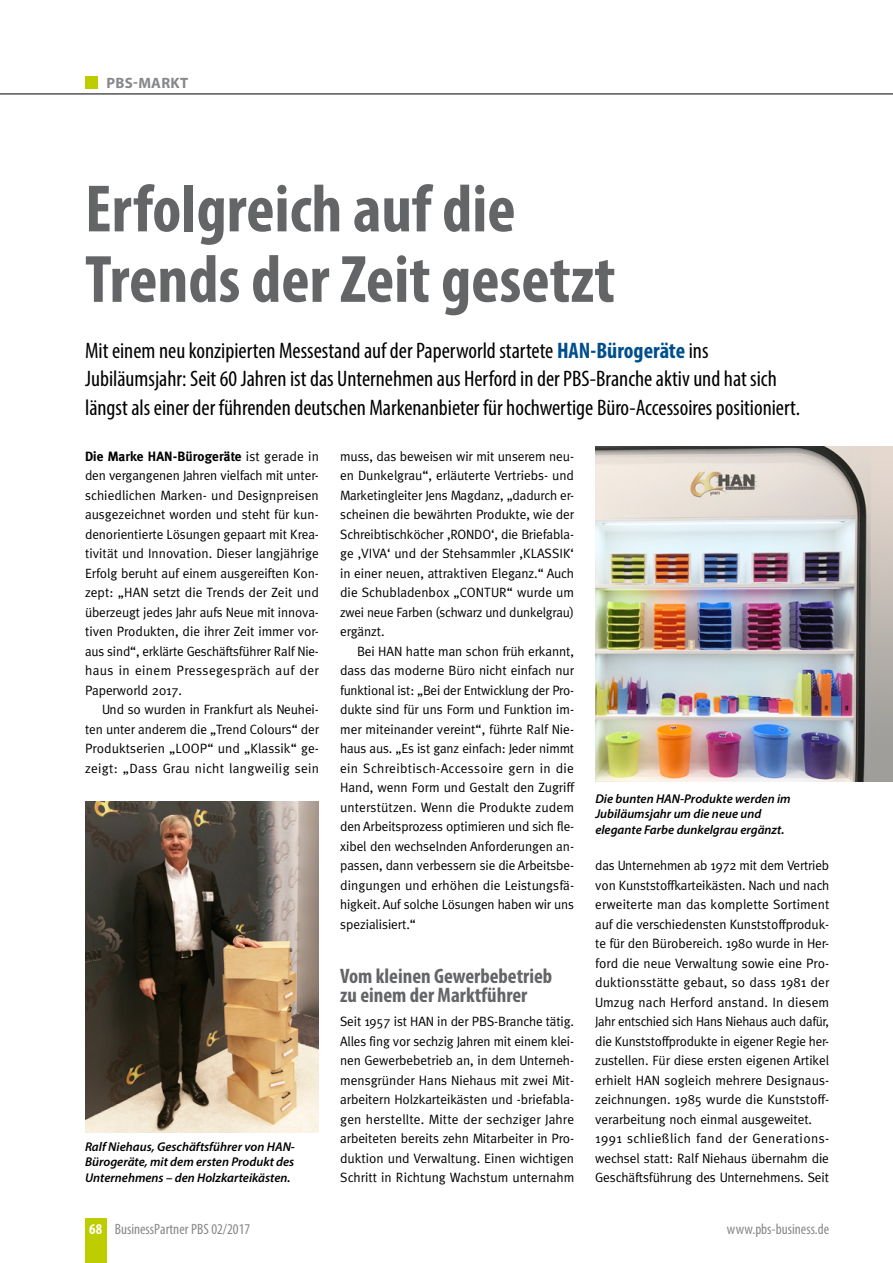
<style>
.page{position:relative;width:893px;height:1263px;background:#fff}
.page>*{position:absolute;margin:0;border:0;box-sizing:border-box;transform-origin:0 0}
.t1{font:700 condensed 67.5px/70.5px "Myriad Pro";color:#646567}
.t2{font:condensed 22.5px/28.5px "Myriad Pro";color:#000}
.t3{font:700 condensed 21px/19.5px "Myriad Pro";color:#646567}
.t4{font:condensed 15px "Myriad Pro";color:#87888a}
.t5{font:700 15px "Myriad Pro";letter-spacing:.02em;color:#87888a}
.t6{font:13.5px/19.5px "Meta";letter-spacing:-.005em;color:#000;text-align:justify}
.t7{font:italic 600 12.75px/15.8px "Myriad Pro";color:#000;text-align:justify}
.s1{font-weight:700;color:#004f8d}
.s2{font-weight:700}
.s3{font-weight:700;color:#fff}
</style>
<div class="page">
<div style="left:85px;top:1218px;width:21px;height:45px;background:#bdcd00"></div>
<div style="left:85px;top:77px;width:13px;height:12px;background:#bdcd00"></div>
<hr style="left:0;top:94px;width:893px;height:1px;background:#000">
<img style="left:595px;top:446px;width:298px;height:335px">
<img style="left:85px;top:801px;width:234px;height:331px">
<p class="t5" style="left:106px;top:73px;width:84px">PBS-MARKT</p>
<h1 class="t1" style="left:85px;top:172px;width:532px">Erfolgreich auf die<br>Trends der Zeit gesetzt</h1>
<p class="t2" style="left:85px;top:336px;width:716px">Mit einem neu konzipierten Messestand auf der Paperworld startete <span class="s1">HAN-Bürogeräte</span> ins<br>Jubiläumsjahr: Seit 60 Jahren ist das Unternehmen aus Herford in der PBS-Branche aktiv und hat sich längst als einer der führenden deutschen Markenanbieter für hochwertige Büro-Accessoires positioniert.</p>
<p class="t6" style="left:85px;top:446px;width:235px"><span class="s2">Die Marke HAN-Bürogeräte</span> ist gerade in den vergangenen Jahren vielfach mit unter&shy;schiedlichen Marken- und Designpreisen ausgezeichnet worden und steht für kun&shy;denorientierte Lösungen gepaart mit Krea&shy;tivität und Innovation. Dieser langjährige Erfolg beruht auf einem ausgereiften Kon&shy;zept: „HAN setzt die Trends der Zeit und überzeugt jedes Jahr aufs Neue mit innova&shy;tiven Produkten, die ihrer Zeit immer vor&shy;aus sind“, erklärte Geschäftsführer Ralf Nie&shy;haus in einem Pressegespräch auf der Paperworld 2017.</p>
<p class="t6" style="left:85px;top:699px;width:235px;text-indent:17px">Und so wurden in Frankfurt als Neuhei&shy;ten unter anderem die „Trend Colours“ der Produktserien „LOOP“ und „Klassik“ ge&shy;zeigt: „Dass Grau nicht langweilig sein</p>
<p class="t7" style="left:85px;top:1138px;width:211px">Ralf Niehaus, Geschäftsführer von HAN-Bürogeräte, mit dem ersten Produkt des Unternehmens – den Holzkarteikästen.</p>
<p class="t6" style="left:340px;top:446px;width:235px">muss, das beweisen wir mit unserem neu&shy;en Dunkelgrau“, erläuterte Vertriebs- und Marketingleiter Jens Magdanz, „dadurch er&shy;scheinen die bewährten Produkte, wie der Schreibtischköcher ,RONDO‘, die Briefabla&shy;ge ,VIVA‘ und der Stehsammler ,KLASSIK‘ in einer neuen, attraktiven Eleganz.“ Auch die Schubladenbox „CONTUR“ wurde um zwei neue Farben (schwarz und dunkelgrau) ergänzt.</p>
<p class="t6" style="left:340px;top:641px;width:236px;text-indent:17px">Bei HAN hatte man schon früh erkannt, dass das moderne Büro nicht einfach nur funktional ist: „Bei der Entwicklung der Pro&shy;dukte sind für uns Form und Funktion im&shy;mer miteinander vereint“, führte Ralf Nie&shy;haus aus. „Es ist ganz einfach: Jeder nimmt ein Schreibtisch-Accessoire gern in die Hand, wenn Form und Gestalt den Zugriff unterstützen. Wenn die Produkte zudem den Arbeitsprozess optimieren und sich fle&shy;xibel den wechselnden Anforderungen an&shy;passen, dann verbessern sie die Arbeitsbe&shy;dingungen und erhöhen die Leistungsfä&shy;higkeit. Auf solche Lösungen haben wir uns spezialisiert.“</p>
<h3 class="t3" style="left:340px;top:965px;width:214px">Vom kleinen Gewerbebetrieb zu einem der Marktführer</h3>
<p class="t6" style="left:340px;top:1011px;width:236px">Seit 1957 ist HAN in der PBS-Branche tätig.<br>Alles fing vor sechzig Jahren mit einem klei&shy;nen Gewerbebetrieb an, in dem Unterneh&shy;mensgründer Hans Niehaus mit zwei Mit&shy;arbeitern Holzkarteikästen und -briefabla&shy;gen herstellte. Mitte der sechziger Jahre arbeiteten bereits zehn Mitarbeiter in Pro&shy;duktion und Verwaltung. Einen wichtigen Schritt in Richtung Wachstum unternahm</p>
<p class="t7" style="left:595px;top:790px;width:197px;text-align:left">Die bunten HAN-Produkte werden im<br>Jubiläumsjahr um die neue und elegante Farbe dunkelgrau ergänzt.</p>
<p class="t6" style="left:595px;top:855px;width:236px;text-align:left">das Unternehmen ab 1972 mit dem Vertrieb von Kunststoffkarteikästen. Nach und nach erweiterte man das komplette Sortiment auf die verschiedensten Kunststoffproduk&shy;te für den Bürobereich. 1980 wurde in Her&shy;ford die neue Verwaltung sowie eine Pro&shy;duktionsstätte gebaut, so dass 1981 der Umzug nach Herford anstand. In diesem Jahr entschied sich Hans Niehaus auch dafür, die Kunststoffprodukte in eigener Regie her&shy;zustellen. Für diese ersten eigenen Artikel erhielt HAN sogleich mehrere Designaus&shy;zeichnungen. 1985 wurde die Kunststoff&shy;verarbeitung noch einmal ausgeweitet.<br>1991 schließlich fand der Generations&shy;wechsel statt: Ralf Niehaus übernahm die Geschäftsführung des Unternehmens. Seit</p>
<p class="t4" style="left:89px;top:1220px;width:162px"><span class="s3">68</span> BusinessPartner PBS 02/2017</p>
<p class="t4" style="left:727px;top:1220px;width:104px">www.pbs-business.de</p>
</div>
